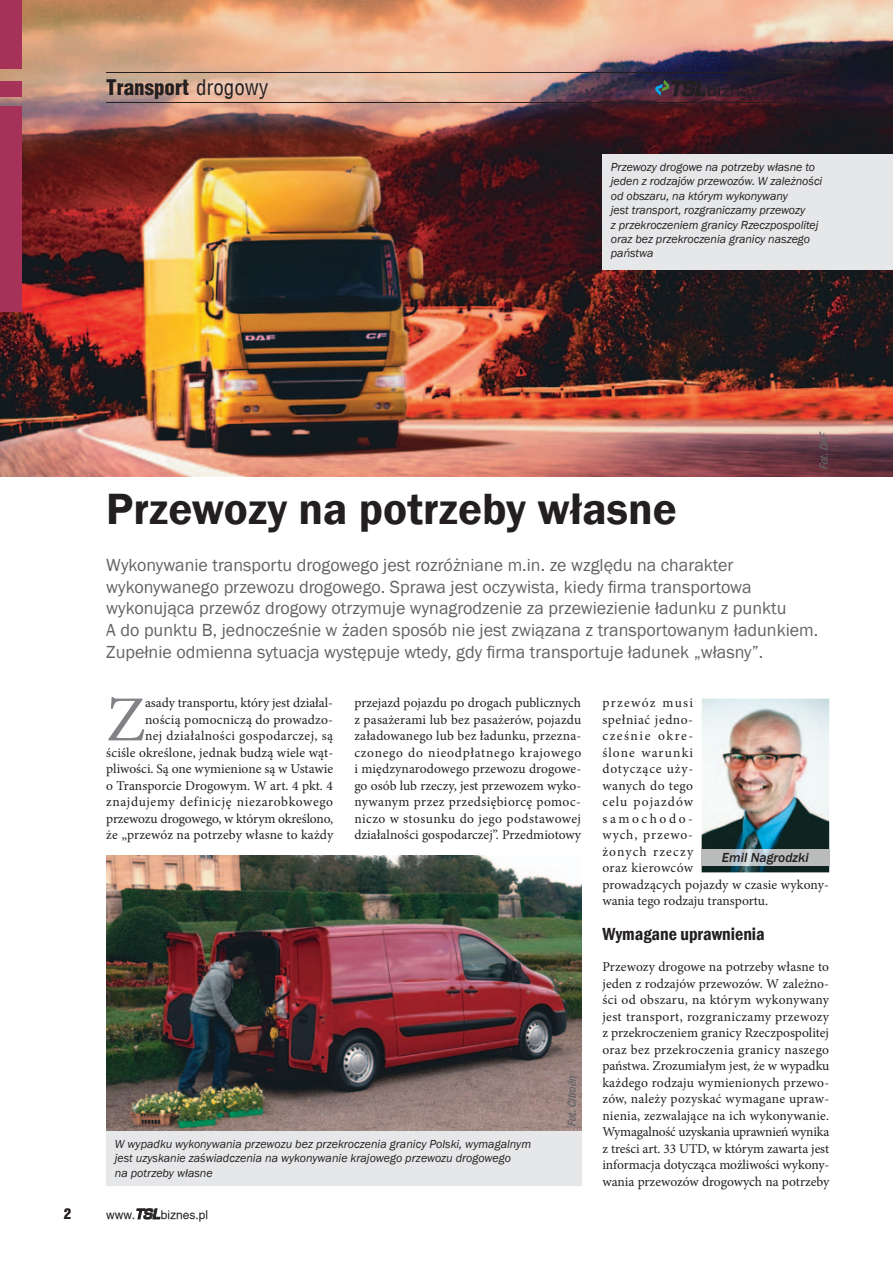
<style>
.page{position:relative;width:893px;height:1263px;background:#fff}
.page>*{position:absolute;margin:0;border:0;box-sizing:border-box;transform-origin:0 0}
.t1{font:64.2px "Minion Pro";color:#808285}
.t2{font:600 45px "Franklin Gothic";color:#231f20}
.t3{font:900 21px "Switzerland Cond";color:#231f20}
.t4{font:18px/21.6px "Franklin Gothic";color:#636366}
.t5{font:600 condensed 18px "Franklin Gothic";color:#231f20}
.t6{font:16.5px "Switzerland";color:#231f20}
.t7{font:13.5px/16.5px "Minion Pro";letter-spacing:.01em;color:#231f20;text-align:justify}
.t8{font:13.5px/16.5px "Minion Pro";letter-spacing:.045em;color:#231f20}
.t9{font:italic 500 13.5px "Franklin Gothic";color:#231f20}
.t10{font:13.5px "Switzerland Inserat";color:#231f20;scale:1.1 1}
.t11{font:italic 12px/14.4px "Franklin Gothic";letter-spacing:-.005em;color:#231f20}
.t12{font:italic 500 condensed 12px "Franklin Gothic";color:#636366}
.t13{font:12px "Switzerland";color:#231f20}
.s1{font-family:"Switzerland Condensed";font-weight:400}
.s2{font-family:"Euromode";font-weight:700;font-style:italic;font-size:19.5px}
.s3{font-size:14.85px}
.s4{font-family:"Euromode";font-weight:700;font-style:italic;font-size:13.5px}
</style>
<div class="page">
<img style="left:0;top:0;width:893px;height:476px">
<div style="left:602px;top:154px;width:291px;height:116px;background:#e6e7e9"></div>
<img style="left:106px;top:856px;width:475px;height:275px">
<img style="left:702px;top:699px;width:127px;height:173px">
<img style="left:702px;top:849px;width:127px;height:17px">
<div style="left:106px;top:1131px;width:475px;height:55px;background:#e6e7e9"></div>
<svg style="left:136px;top:1208px;width:25px;height:12px"></svg>
<hr style="left:106px;top:102px;width:723px;height:1px;background:#231f20">
<hr style="left:106px;top:73px;width:723px;height:1px;background:#231f20">
<svg style="left:655px;top:80px;width:51px;height:17px"></svg>
<div style="left:0;top:106px;width:21px;height:205px;background:#a63159"></div>
<div style="left:0;top:81px;width:21px;height:16px;background:#a63159"></div>
<div style="left:0;top:0;width:21px;height:68px;background:#a63159"></div>
<h3 class="t3" style="left:106px;top:73px;width:163px">Transport <span class="s1">drogowy</span></h3>
<p class="t6" style="left:669px;top:80px;width:161px"><span class="s2">TSL</span><span class="s3">biznes</span> 7-8/2015</p>
<p class="t11" style="left:611px;top:160px;width:213px">Przewozy drogowe na potrzeby własne to jeden z rodzajów przewozów. W zależności od obszaru, na którym wykonywany<br>jest transport, rozgraniczamy przewozy<br>z przekroczeniem granicy Rzeczpospolitej oraz bez przekroczenia granicy naszego państwa</p>
<p class="t12" style="left:816px;top:470px;width:42px;rotate:-90deg">Fot.DAF</p>
<h2 class="t2" style="left:106px;top:482px;width:572px">Przewozy na potrzeby własne</h2>
<p class="t4" style="left:106px;top:555px;width:714px">Wykonywanie transportu drogowego jest rozróżniane m.in. ze względu na charakter wykonywanego przewozu drogowego. Sprawa jest oczywista, kiedy firma transportowa wykonująca przewóz drogowy otrzymuje wynagrodzenie za przewiezienie ładunku z punktu<br>A do punktu B, jednocześnie w żaden sposób nie jest związana z transportowanym ładunkiem.<br>Zupełnie odmienna sytuacja występuje wtedy, gdy firma transportuje ładunek „własny”.</p>
<h1 class="t1" style="left:106px;top:677px;width:40px">Z</h1>
<p class="t7" style="left:106px;top:695px;width:228px;text-align:right">asady transportu, który jest działal-<br>nością pomocniczą do prowadzo-<br>nej działalności gospodarczej, są<br>ściśle określone, jednak budzą wiele wąt&shy;pliwości. Są one wymienione są w Ustawie o Transporcie Drogowym. W art. 4 pkt. 4 znajdujemy definicję niezarobkowego przewozu drogowego, w którym określono, że „przewóz na potrzeby własne to każdy</p>
<p class="t7" style="left:354px;top:695px;width:228px">przejazd pojazdu po drogach publicznych z pasażerami lub bez pasażerów, pojazdu załadowanego lub bez ładunku, przezna&shy;czonego do nieodpłatnego krajowego i międzynarodowego przewozu drogowe&shy;go osób lub rzeczy, jest przewozem wyko&shy;nywanym przez przedsiębiorcę pomoc&shy;niczo w stosunku do jego podstawowej działalności gospodarczej”. Przedmiotowy</p>
<p class="t8" style="left:602px;top:695px;width:228px">przewóz musi<br>spełniać jedno-<br>cześnie okre-<br>ślone warunki<br>dotyczące uży-<br>wanych do tego<br>celu pojazdów<br>samochodo-<br>wych, przewo-<br>żonych rzeczy<br>oraz kierowców<br>prowadzących pojazdy w czasie wykony&shy;wania tego rodzaju transportu.</p>
<h3 class="t5" style="left:602px;top:922px;width:164px">Wymagane uprawnienia</h3>
<p class="t7" style="left:602px;top:959px;width:228px">Przewozy drogowe na potrzeby własne to jeden z rodzajów przewozów. W zależno&shy;ści od obszaru, na którym wykonywany jest transport, rozgraniczamy przewozy z przekroczeniem granicy Rzeczpospolitej oraz bez przekroczenia granicy naszego państwa. Zrozumiałym jest, że w wypadku każdego rodzaju wymienionych przewo&shy;zów, należy pozyskać wymagane upraw&shy;nienia, zezwalające na ich wykonywanie.<br>Wymagalność uzyskania uprawnień wynika z treści art. 33 UTD, w którym zawarta jest informacja dotycząca możliwości wykony&shy;wania przewozów drogowych na potrzeby</p>
<p class="t9" style="left:722px;top:849px;width:88px">Emil Nagrodzki</p>
<p class="t12" style="left:564px;top:1127px;width:57px;rotate:-90deg">Fot.Citroën</p>
<p class="t11" style="left:115px;top:1137px;width:418px">W wypadku wykonywania przewozu bez przekroczenia granicy Polski, wymagalnym jest uzyskanie zaświadczenia na wykonywanie krajowego przewozu drogowego<br>na potrzeby własne</p>
<p class="t10" style="left:64px;top:1205px;width:8px">2</p>
<p class="t13" style="left:106px;top:1207px;width:103px">www.<span class="s4">TSL</span> biznes.pl</p>
</div>
